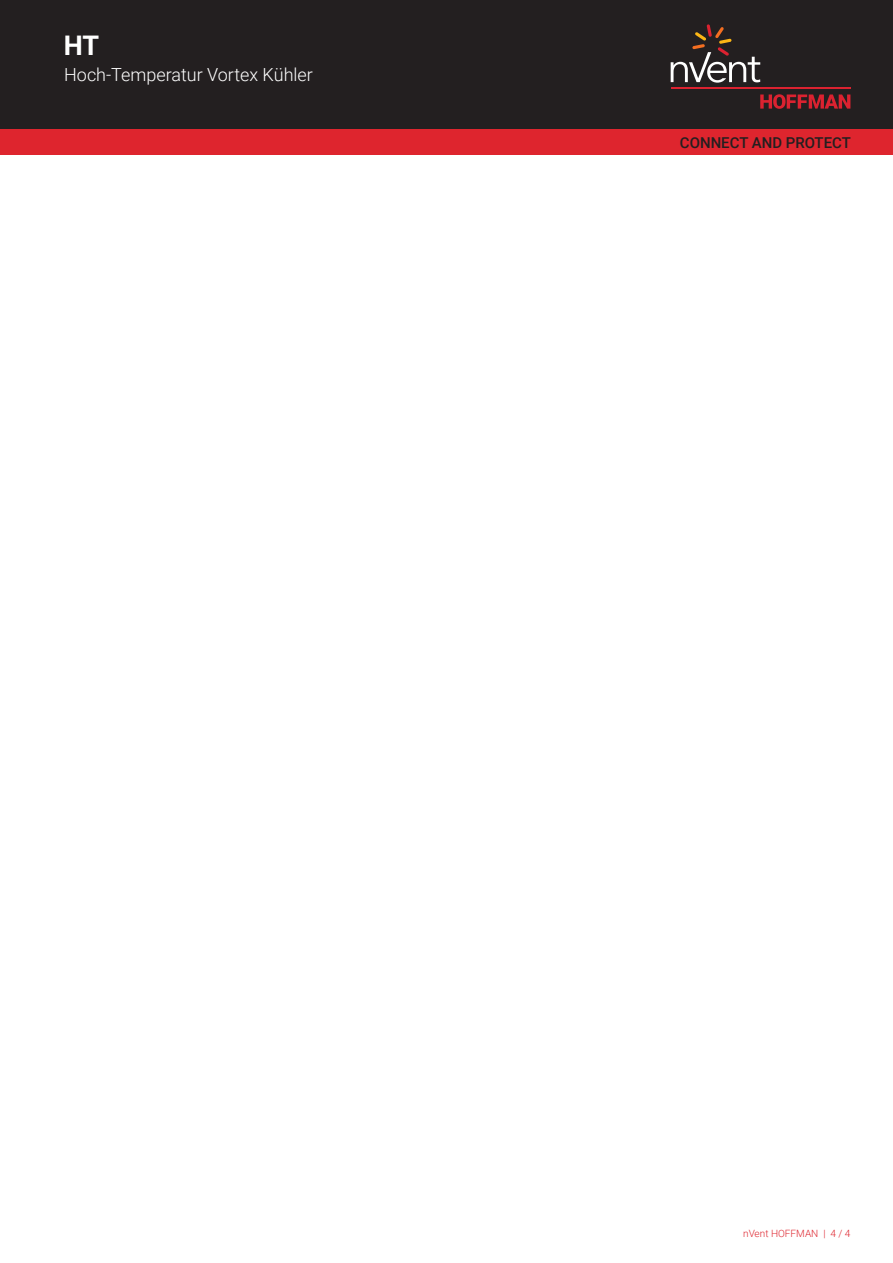
<style>
.page{position:relative;width:893px;height:1263px;background:#fff}
.page>*{position:absolute;margin:0;border:0;box-sizing:border-box;transform-origin:0 0}
.t1{font:700 27px "Roboto";color:#fff}
.t2{font:300 18px "Roboto";color:#fff}
.t3{font:500 15px "Roboto";color:#231f20}
.t4{font:300 10.05px "Roboto";color:#de252e}
</style>
<div class="page">
<div style="left:0;top:0;width:893px;height:129px;background:#231f20"></div>
<svg style="left:760px;top:94px;width:90px;height:15px"></svg>
<hr style="left:671px;top:88px;width:179px;height:1px;background:#db2230">
<svg style="left:671px;top:24px;width:89px;height:59px"></svg>
<div style="left:0;top:129px;width:893px;height:26px;background:#de252e"></div>
<h1 class="t1" style="left:64px;top:27px;width:37px">HT</h1>
<p class="t2" style="left:64px;top:62px;width:250px">Hoch-Temperatur Vortex Kühler</p>
<p class="t3" style="left:680px;top:132px;width:173px">CONNECT AND PROTECT</p>
<p class="t4" style="left:743px;top:1226px;width:109px">nVent HOFFMAN | 4 / 4</p>
</div>
